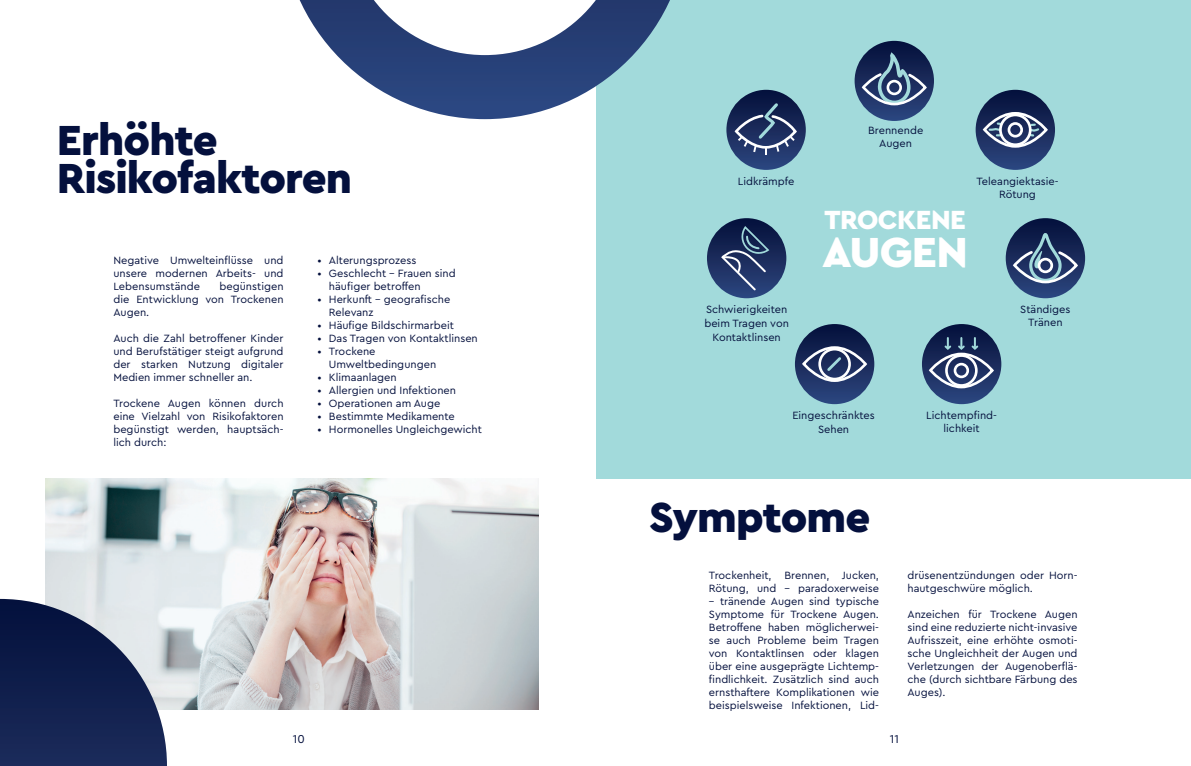
<style>
.page{position:relative;width:1191px;height:766px;background:#fff}
.page>*{position:absolute;margin:0;border:0;box-sizing:border-box;transform-origin:0 0}
.t1{font:900 44px/38px "Cera Pro";letter-spacing:-.02em;color:#04103d}
.t2{font:900 44px "Cera Pro";letter-spacing:-.02em;color:#fff}
.t3{font:900 27.5px "Cera Pro";letter-spacing:-.02em;color:#fff}
.t4{font:12px "Cera Pro";color:#04103d}
.t5{font:11px/13px "Cera Pro";color:#04103d;text-align:justify}
</style>
<div class="page">
<div style="left:596px;top:0;width:595px;height:478px;background:#a2dadb"></div>
<img style="left:45px;top:478px;width:494px;height:231px">
<svg style="left:854px;top:41px;width:80px;height:80px"></svg>
<svg style="left:975px;top:90px;width:80px;height:80px"></svg>
<div style="left:1007px;top:122px;width:16px;height:15px;border:3px solid #fff;border-radius:50%"></div>
<div style="left:999px;top:113px;width:32px;height:33px;border:3px solid #fff;border-radius:50%"></div>
<div style="left:983px;top:112px;width:64px;height:36px;border:3px solid #fff;border-radius:50%"></div>
<svg style="left:922px;top:324px;width:79px;height:80px"></svg>
<svg style="left:1005px;top:218px;width:80px;height:80px"></svg>
<div style="left:1037px;top:258px;width:16px;height:15px;border:3px solid #fff;border-radius:50%"></div>
<svg style="left:795px;top:324px;width:79px;height:80px"></svg>
<svg style="left:726px;top:90px;width:80px;height:80px"></svg>
<svg style="left:707px;top:218px;width:79px;height:80px"></svg>
<svg style="left:0;top:598px;width:167px;height:167px;background:#3e4b6f"></svg>
<svg style="left:299px;top:0;width:371px;height:119px"></svg>
<h1 class="t1" style="left:57px;top:120px;width:297px">Erhöhte<br>Risikofaktoren</h1>
<p class="t5" style="left:113px;top:253px;width:172px">Negative Umwelteinflüsse und unsere modernen Arbeits- und Lebensumstände</p>
<p class="t5" style="left:113px;top:279px;width:172px;text-indent:106px">begünstigen die Entwicklung von Trockenen Augen.</p>
<p class="t5" style="left:113px;top:331px;width:172px">Auch die Zahl betroffener Kinder und Berufstätiger steigt aufgrund der starken Nutzung digitaler Medien immer schneller an.</p>
<p class="t5" style="left:113px;top:396px;width:172px">Trockene Augen können durch eine Vielzahl von Risikofaktoren begünstigt werden, hauptsäch&shy;lich durch:</p>
<p class="t5" style="left:317px;top:253px;width:100px">• Alterungsprozess</p>
<p class="t5" style="left:329px;top:266px;width:128px;text-indent:-11px">• Geschlecht – Frauen sind häufiger betroffen</p>
<p class="t5" style="left:329px;top:292px;width:123px;text-indent:-11px">• Herkunft – geografische<br>Relevanz</p>
<p class="t5" style="left:317px;top:318px;width:138px">• Häufige Bildschirmarbeit</p>
<p class="t5" style="left:317px;top:331px;width:162px">• Das Tragen von Kontaktlinsen</p>
<p class="t5" style="left:329px;top:344px;width:109px;text-indent:-11px">• Trockene<br>Umweltbedingungen</p>
<p class="t5" style="left:317px;top:370px;width:81px">• Klimaanlagen</p>
<p class="t5" style="left:317px;top:383px;width:140px">• Allergien und Infektionen</p>
<p class="t5" style="left:317px;top:396px;width:124px">• Operationen am Auge</p>
<p class="t5" style="left:317px;top:409px;width:139px">• Bestimmte Medikamente</p>
<p class="t5" style="left:317px;top:422px;width:166px">• Hormonelles Ungleichgewicht</p>
<p class="t5" style="left:738px;top:174px;width:58px">Lidkrämpfe</p>
<p class="t5" style="left:704px;top:302px;width:86px;line-height:14px;text-align:center">Schwierigkeiten beim Tragen von<br>Kontaktlinsen</p>
<p class="t5" style="left:868px;top:123px;width:57px;text-align:center">Brennende<br>Augen</p>
<h2 class="t3" style="left:824px;top:201px;width:143px">TROCKENE</h2>
<h1 class="t2" style="left:822px;top:222px;width:147px">AUGEN</h1>
<p class="t5" style="left:976px;top:174px;width:84px;text-align:center">Teleangiektasie-<br>Rötung</p>
<p class="t5" style="left:1020px;top:302px;width:52px;text-align:center">Ständiges<br>Tränen</p>
<p class="t5" style="left:792px;top:407px;width:84px;line-height:14px;text-align:center">Eingeschränktes<br>Sehen</p>
<h1 class="t1" style="left:649px;top:496px;width:223px">Symptome</h1>
<p class="t5" style="left:709px;top:568px;width:172px">Trockenheit, Brennen, Jucken,<br>Rötung, und – paradoxerweise</p>
<p class="t5" style="left:709px;top:594px;width:172px">– tränende Augen sind typische Symptome für Trockene Augen.<br>Betroffene haben möglicherwei&shy;se auch Probleme beim Tragen von Kontaktlinsen oder klagen über eine ausgeprägte Lichtemp&shy;findlichkeit. Zusätzlich sind auch ernsthaftere Komplikationen wie beispielsweise Infektionen, Lid-</p>
<p class="t5" style="left:926px;top:408px;width:72px;text-align:center">Lichtempfind&shy;lichkeit</p>
<p class="t5" style="left:907px;top:568px;width:172px">drüsenentzündungen oder Horn&shy;hautgeschwüre möglich.</p>
<p class="t5" style="left:907px;top:607px;width:172px">Anzeichen für Trockene Augen sind eine reduzierte nicht-invasive Aufrisszeit, eine erhöhte osmoti&shy;sche Ungleichheit der Augen und Verletzungen der Augenoberflä&shy;che (durch sichtbare Färbung des Auges).</p>
<p class="t4" style="left:293px;top:730px;width:13px">10</p>
<p class="t4" style="left:889px;top:730px;width:11px">11</p>
</div>
